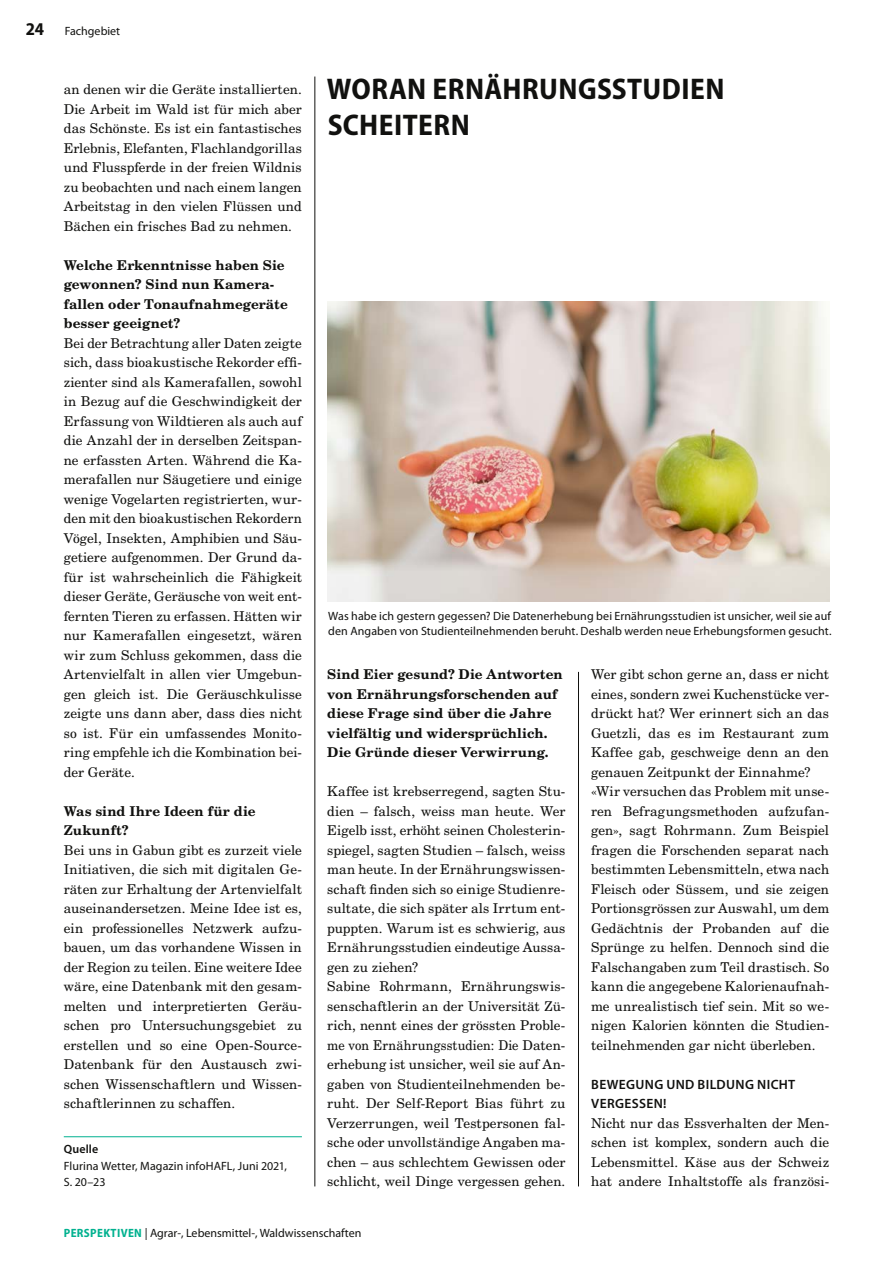
<style>
.page{position:relative;width:893px;height:1263px;background:#fff}
.page>*{position:absolute;margin:0;border:0;box-sizing:border-box;transform-origin:0 0}
.t1{font:700 semi-condensed 30px/36px "Myriad Pro";letter-spacing:.015em;color:#11110f}
.t2{font:700 semi-condensed 18px "Myriad Pro";color:#11110f}
.t3{font:13.5px/19.5px "New Century Schlbk LT Std";letter-spacing:.005em;color:#11110f;text-align:justify}
.t4{font:700 13.5px/19.5px "New Century Schlbk LT Std";letter-spacing:.01em;color:#11110f}
.t5{font:600 13.5px/19.5px "Myriad Pro";letter-spacing:.03em;color:#11110f}
.t6{font:12px/16.5px "Myriad Pro";letter-spacing:.005em;color:#11110f}
.t7{font:600 12px "Myriad Pro";letter-spacing:.01em;color:#11110f}
.s1{font-weight:700;font-stretch:semi-condensed;color:#00b18f}
</style>
<div class="page">
<hr style="left:315px;top:77px;width:1px;height:1109px;background:#11110f">
<hr style="left:578px;top:672px;width:1px;height:514px;background:#11110f">
<hr style="left:64px;top:1136px;width:238px;height:1px;background:#00b18f">
<img style="left:327px;top:302px;width:502px;height:299px">
<h2 class="t2" style="left:26px;top:17px;width:20px">24</h2>
<p class="t6" style="left:65px;top:22px;width:57px">Fachgebiet</p>
<p class="t3" style="left:64px;top:80px;width:240px">an denen wir die Geräte installierten.<br>Die Arbeit im Wald ist für mich aber das Schönste. Es ist ein fantastisches Erlebnis, Elefanten, Flachlandgorillas und Flusspferde in der freien Wildnis zu beobachten und nach einem langen Arbeitstag in den vielen Flüssen und Bächen ein frisches Bad zu nehmen.</p>
<p class="t4" style="left:64px;top:255px;width:225px">Welche Erkenntnisse haben Sie gewonnen? Sind nun Kamera&shy;fallen oder Tonaufnahmegeräte besser geeignet?</p>
<p class="t3" style="left:64px;top:333px;width:240px">Bei der Betrachtung aller Daten zeigte sich, dass bioakustische Rekorder effi&shy;zienter sind als Kamerafallen, sowohl in Bezug auf die Geschwindigkeit der Erfassung von Wildtieren als auch auf die Anzahl der in derselben Zeitspan&shy;ne erfassten Arten. Während die Ka&shy;merafallen nur Säugetiere und einige wenige Vogelarten registrierten, wur&shy;den mit den bioakustischen Rekordern Vögel, Insekten, Amphibien und Säu&shy;getiere aufgenommen. Der Grund da&shy;für ist wahrscheinlich die Fähigkeit dieser Geräte, Geräusche von weit ent&shy;fernten Tieren zu erfassen. Hätten wir nur Kamerafallen eingesetzt, wären wir zum Schluss gekommen, dass die Artenvielfalt in allen vier Umgebun&shy;gen gleich ist. Die Geräuschkulisse zeigte uns dann aber, dass dies nicht so ist. Für ein umfassendes Monito&shy;ring empfehle ich die Kombination bei&shy;der Geräte.</p>
<p class="t4" style="left:64px;top:801px;width:193px">Was sind Ihre Ideen für die<br>Zukunft?</p>
<p class="t3" style="left:64px;top:840px;width:240px">Bei uns in Gabun gibt es zurzeit viele Initiativen, die sich mit digitalen Ge&shy;räten zur Erhaltung der Artenvielfalt auseinandersetzen. Meine Idee ist es, ein professionelles Netzwerk aufzu&shy;bauen, um das vorhandene Wissen in der Region zu teilen. Eine weitere Idee wäre, eine Datenbank mit den gesam&shy;melten und interpretierten Geräu&shy;schen pro Untersuchungsgebiet zu erstellen und so eine Open-Source-Datenbank für den Austausch zwi&shy;schen Wissenschaftlern und Wissen&shy;schaftlerinnen zu schaffen.</p>
<p class="t7" style="left:64px;top:1142px;width:36px">Quelle</p>
<p class="t6" style="left:64px;top:1157px;width:225px">Flurina Wetter, Magazin infoHAFL, Juni 2021,<br>S. 20–23</p>
<h1 class="t1" style="left:327px;top:70px;width:399px">WORAN ERNÄHRUNGSSTUDIEN<br>SCHEITERN</h1>
<p class="t6" style="left:328px;top:608px;width:505px;line-height:15px">Was habe ich gestern gegessen? Die Datenerhebung bei Ernährungsstudien ist unsicher, weil sie auf den Angaben von Studienteilnehmenden beruht. Deshalb werden neue Erhebungsformen gesucht.</p>
<p class="t4" style="left:327px;top:665px;width:237px">Sind Eier gesund? Die Antworten von Ernährungsforschenden auf diese Frage sind über die Jahre vielfältig und widersprüchlich.<br>Die Gründe dieser Verwirrung.</p>
<p class="t3" style="left:327px;top:782px;width:240px;text-align:left">Kaffee ist krebserregend, sagten Stu&shy;dien – falsch, weiss man heute. Wer Eigelb isst, erhöht seinen Cholesterin&shy;spiegel, sagten Studien – falsch, weiss man heute. In der Ernährungswissen&shy;schaft finden sich so einige Studienre&shy;sultate, die sich später als Irrtum ent&shy;puppten. Warum ist es schwierig, aus Ernährungsstudien eindeutige Aussa&shy;gen zu ziehen?<br>Sabine Rohrmann, Ernährungswis&shy;senschaftlerin an der Universität Zü&shy;rich, nennt eines der grössten Proble&shy;me von Ernährungsstudien: Die Daten&shy;erhebung ist unsicher, weil sie auf An&shy;gaben von Studienteilnehmenden be&shy;ruht. Der Self-Report Bias führt zu Verzerrungen, weil Testpersonen fal&shy;sche oder unvollständige Angaben ma&shy;chen – aus schlechtem Gewissen oder schlicht, weil Dinge vergessen gehen.</p>
<p class="t3" style="left:591px;top:665px;width:240px;text-align:left">Wer gibt schon gerne an, dass er nicht eines, sondern zwei Kuchenstücke ver&shy;drückt hat? Wer erinnert sich an das Guetzli, das es im Restaurant zum Kaffee gab, geschweige denn an den genauen Zeitpunkt der Einnahme? «Wir versuchen das Problem mit unse&shy;ren Befragungsmethoden aufzufan&shy;gen», sagt Rohrmann. Zum Beispiel fragen die Forschenden separat nach bestimmten Lebensmitteln, etwa nach Fleisch oder Süssem, und sie zeigen Portionsgrössen zur Auswahl, um dem Gedächtnis der Probanden auf die Sprünge zu helfen. Dennoch sind die Falschangaben zum Teil drastisch. So kann die angegebene Kalorienaufnah&shy;me unrealistisch tief sein. Mit so we&shy;nigen Kalorien könnten die Studien&shy;teilnehmenden gar nicht überleben.</p>
<p class="t5" style="left:591px;top:1074px;width:206px">BEWEGUNG UND BILDUNG NICHT<br>VERGESSEN!</p>
<p class="t3" style="left:591px;top:1113px;width:240px">Nicht nur das Essverhalten der Men&shy;schen ist komplex, sondern auch die Lebensmittel. Käse aus der Schweiz hat andere Inhaltstoffe als französi-</p>
<p class="t6" style="left:64px;top:1225px;width:299px"><span class="s1">PERSPEKTIVEN</span> | Agrar-, Lebensmittel-, Waldwissenschaften</p>
</div>
